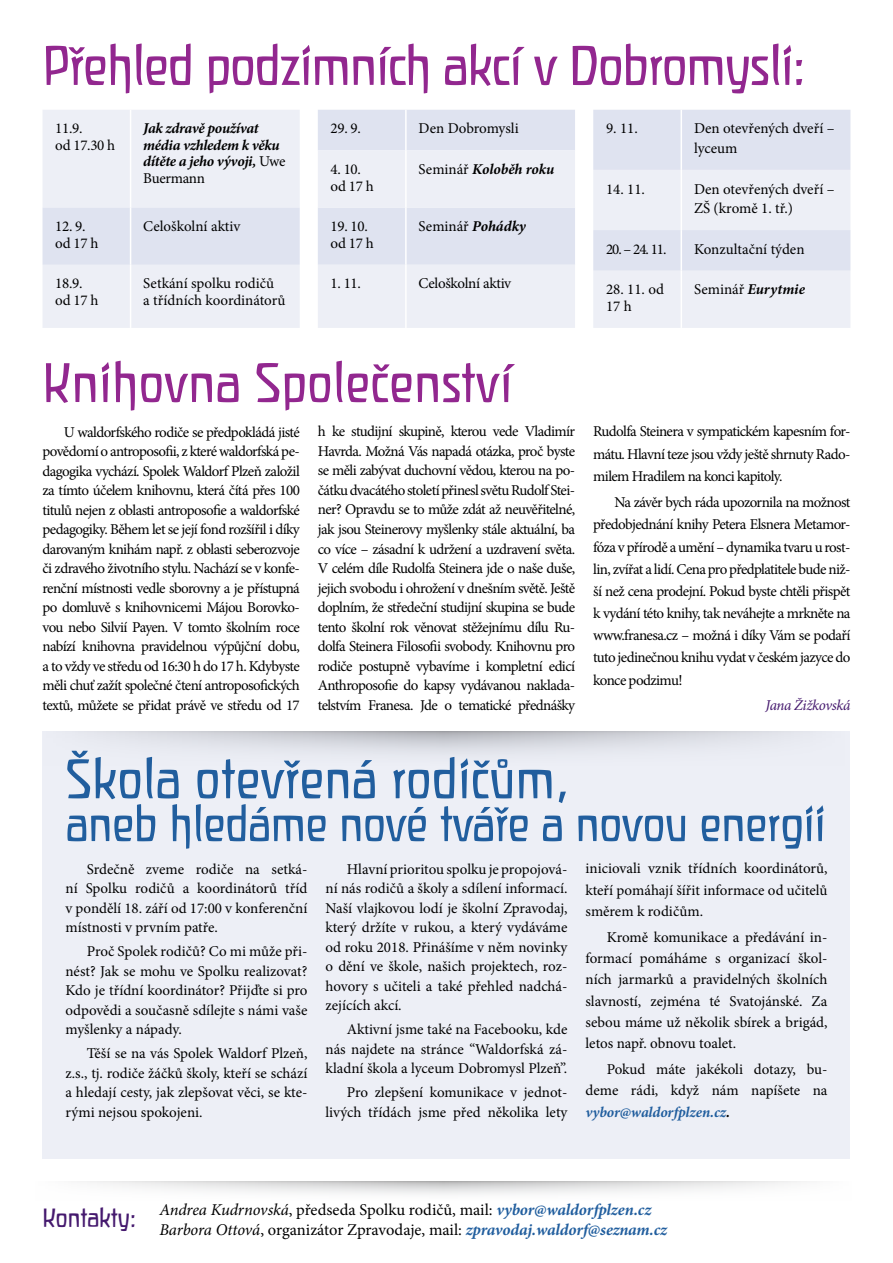
<style>
.page{position:relative;width:893px;height:1263px;background:#fff}
.page>*{position:absolute;margin:0;border:0;box-sizing:border-box;transform-origin:0 0}
.t1{font:57px "Liant";letter-spacing:-.01em;color:#92278f}
.t2{font:57px "Liant";letter-spacing:.01em;color:#215e9e}
.t3{font:57px "Liant";letter-spacing:.01em;color:#92278f}
.t4{font:51px "Liant";color:#215e9e}
.t5{font:16.5px/19.5px "Minion Pro";letter-spacing:-.005em;color:#000}
.t6{font:15px/19.5px "Minion Pro";letter-spacing:-.005em;color:#000;text-align:justify}
.t7{font:italic 700 15px/16.5px "Minion Pro";letter-spacing:-.02em;color:#000}
.t8{font:italic 700 15px "Minion Pro";color:#000}
.t9{font:italic 15px "Minion Pro";letter-spacing:-.025em;color:#45196e}
.s1{font-weight:400;font-style:normal}
.s2{font-weight:700;font-style:italic}
.s3{font-weight:700;font-style:italic;color:#215e9e}
.s4{font-family:"Liant";font-size:27px;color:#45196e}
.s5{font-style:italic}
</style>
<div class="page">
<svg style="left:80px;top:1181px;width:727px;height:14px"></svg>
<div style="left:43px;top:731px;width:807px;height:428px;background:#edeff6"></div>
<svg style="left:87px;top:731px;width:713px;height:22px"></svg>
<div style="left:43px;top:110px;width:257px;height:218px;background:#edeff6"></div>
<div style="left:43px;top:208px;width:257px;height:57px;background:#dfe3f0"></div>
<hr style="left:130px;top:110px;width:1px;height:98px;background:#fff">
<hr style="left:130px;top:208px;width:1px;height:57px;background:#fff">
<hr style="left:130px;top:265px;width:1px;height:63px;background:#fff">
<div style="left:318px;top:110px;width:257px;height:40px;background:#dfe3f0"></div>
<svg style="left:318px;top:150px;width:257px;height:178px;background:#e8ebf4"></svg>
<hr style="left:405px;top:110px;width:2px;height:40px;background:#fff">
<hr style="left:405px;top:150px;width:2px;height:58px;background:#fff">
<hr style="left:405px;top:208px;width:2px;height:57px;background:#fff">
<hr style="left:405px;top:265px;width:2px;height:63px;background:#fff">
<svg style="left:593px;top:110px;width:257px;height:218px;background:#e6e9f3"></svg>
<hr style="left:681px;top:110px;width:1px;height:60px;background:#fff">
<hr style="left:681px;top:170px;width:1px;height:60px;background:#fff">
<hr style="left:681px;top:230px;width:1px;height:41px;background:#fff">
<hr style="left:681px;top:271px;width:1px;height:57px;background:#fff">
<h1 class="t1" style="left:43px;top:35px;width:768px">Přehled podzimních akcí v Dobromysli:</h1>
<p class="t6" style="left:55px;top:120px;width:62px;line-height:16.5px">11.9.<br>od 17.30 h</p>
<p class="t7" style="left:143px;top:120px;width:144px">Jak zdravě používat média vzhledem k věku dítěte a jeho vývoji, <span class="s1">Uwe<br>Buermann</span></p>
<p class="t6" style="left:55px;top:218px;width:45px;line-height:16.5px">12. 9. od 17 h</p>
<p class="t6" style="left:143px;top:217px;width:99px">Celoškolní aktiv</p>
<p class="t6" style="left:55px;top:275px;width:45px;line-height:16.5px">18.9. od 17 h</p>
<p class="t6" style="left:143px;top:275px;width:144px;line-height:16.5px">Setkání spolku rodičů<br>a třídních koordinátorů</p>
<p class="t6" style="left:331px;top:119px;width:32px">29. 9.</p>
<p class="t6" style="left:419px;top:119px;width:102px">Den Dobromysli</p>
<p class="t6" style="left:331px;top:161px;width:45px;line-height:16.5px">4. 10. od 17 h</p>
<p class="t7" style="left:419px;top:161px;width:137px"><span class="s1">Seminář</span> Koloběh roku</p>
<p class="t6" style="left:331px;top:218px;width:45px;line-height:16.5px">19. 10. od 17 h</p>
<p class="t6" style="left:419px;top:217px;width:109px">Seminář <span class="s2">Pohádky</span></p>
<p class="t6" style="left:331px;top:274px;width:32px">1. 11.</p>
<p class="t6" style="left:419px;top:274px;width:94px">Celoškolní aktiv</p>
<p class="t6" style="left:606px;top:119px;width:33px">9. 11.</p>
<p class="t6" style="left:694px;top:119px;width:142px">Den otevřených dveří – lyceum</p>
<p class="t6" style="left:606px;top:179px;width:41px">14. 11.</p>
<p class="t6" style="left:694px;top:179px;width:142px">Den otevřených dveří –<br>ZŠ (kromě 1. tř.)</p>
<p class="t6" style="left:606px;top:239px;width:62px">20. – 24. 11.</p>
<p class="t6" style="left:694px;top:239px;width:112px">Konzultační týden</p>
<p class="t6" style="left:606px;top:281px;width:60px;line-height:16.5px">28. 11. od<br>17 h</p>
<p class="t8" style="left:694px;top:279px;width:112px"><span class="s1">Seminář</span> Eurytmie</p>
<h1 class="t3" style="left:43px;top:352px;width:471px">Knihovna Společenství</h1>
<p class="t6" style="left:43px;top:422px;width:259px;text-indent:21px">U waldorfského rodiče se předpokládá jisté povědomí o antroposofii, z které waldorfská pe&shy;dagogika vychází. Spolek Waldorf Plzeň založil za tímto účelem knihovnu, která čítá přes 100 titulů nejen z oblasti antroposofie a waldorfské pedagogiky. Během let se její fond rozšířil i díky darovaným knihám např. z oblasti seberozvoje či zdravého životního stylu. Nachází se v konfe&shy;renční místnosti vedle sborovny a je přístupná po domluvě s knihovnicemi Májou Borovko&shy;vou nebo Silvií Payen. V tomto školním roce nabízí knihovna pravidelnou výpůjční dobu, a to vždy ve středu od 16:30 h do 17 h. Kdybyste měli chuť zažít společné čtení antroposofických textů, můžete se přidat právě ve středu od 17</p>
<p class="t6" style="left:318px;top:422px;width:259px">h ke studijní skupině, kterou vede Vladimír Havrda. Možná Vás napadá otázka, proč byste se měli zabývat duchovní vědou, kterou na po&shy;čátku dvacátého století přinesl světu Rudolf Stei&shy;ner? Opravdu se to může zdát až neuvěřitelné, jak jsou Steinerovy myšlenky stále aktuální, ba co více – zásadní k udržení a uzdravení světa.<br>V celém díle Rudolfa Steinera jde o naše duše, jejich svobodu i ohrožení v dnešním světě. Ještě doplním, že středeční studijní skupina se bude tento školní rok věnovat stěžejnímu dílu Ru&shy;dolfa Steinera Filosofii svobody. Knihovnu pro rodiče postupně vybavíme i kompletní edicí Anthroposofie do kapsy vydávanou naklada&shy;telstvím Franesa. Jde o tematické přednášky</p>
<p class="t6" style="left:593px;top:420px;width:259px;line-height:22.2px">Rudolfa Steinera v sympatickém kapesním for&shy;mátu. Hlavní teze jsou vždy ještě shrnuty Rado&shy;milem Hradilem na konci kapitoly.</p>
<p class="t6" style="left:593px;top:491px;width:259px;line-height:22.2px;text-indent:21px">Na závěr bych ráda upozornila na možnost předobjednání knihy Petera Elsnera Metamor&shy;fóza v přírodě a umění – dynamika tvaru u rost&shy;lin, zvířat a lidí. Cena pro předplatitele bude niž&shy;ší než cena prodejní. Pokud byste chtěli přispět k vydání této knihy, tak neváhejte a mrkněte na www.franesa.cz – možná i díky Vám se podaří tuto jedinečnou knihu vydat v českém jazyce do konce podzimu!</p>
<p class="t9" style="left:766px;top:694px;width:86px">Jana Žižkovská</p>
<h1 class="t2" style="left:66px;top:748px;width:505px">Škola otevřená rodičům,</h1>
<h2 class="t4" style="left:66px;top:796px;width:761px">aneb hledáme nové tváře a novou energii</h2>
<p class="t6" style="left:65px;top:859px;width:243px;text-indent:21px">Srdečně zveme rodiče na setká&shy;ní Spolku rodičů a koordinátorů tříd v pondělí 18. září od 17:00 v konferenční místnosti v prvním patře.</p>
<p class="t6" style="left:65px;top:941px;width:244px;text-indent:21px">Proč Spolek rodičů? Co mi může při&shy;nést? Jak se mohu ve Spolku realizovat?<br>Kdo je třídní koordinátor? Přijďte si pro odpovědi a současně sdílejte s námi vaše myšlenky a nápady.</p>
<p class="t6" style="left:65px;top:1043px;width:244px;text-indent:21px">Těší se na vás Spolek Waldorf Plzeň, z.s., tj. rodiče žáčků školy, kteří se schází a hledají cesty, jak zlepšovat věci, se kte&shy;rými nejsou spokojeni.</p>
<p class="t6" style="left:585px;top:858px;width:243px;line-height:21.3px">iniciovali vznik třídních koordinátorů, kteří pomáhají šířit informace od učitelů směrem k rodičům.</p>
<p class="t6" style="left:585px;top:926px;width:244px;line-height:21.3px;text-indent:21px">Kromě komunikace a předávání in&shy;formací pomáháme s organizací škol&shy;ních jarmarků a pravidelných školních slavností, zejména té Svatojánské. Za sebou máme už několik sbírek a brigád, letos např. obnovu toalet.</p>
<p class="t6" style="left:585px;top:1058px;width:244px;line-height:21.3px;text-indent:21px">Pokud máte jakékoli dotazy, bu&shy;deme rádi, když nám napíšete na <span class="s3">vybor@waldorfplzen.cz</span><span class="s2">.</span></p>
<p class="t6" style="left:325px;top:859px;width:244px;text-indent:21px">Hlavní prioritou spolku je propojová&shy;ní nás rodičů a školy a sdílení informací.<br>Naší vlajkovou lodí je školní Zpravodaj, který držíte v rukou, a který vydáváme od roku 2018. Přinášíme v něm novinky o dění ve škole, našich projektech, roz&shy;hovory s učiteli a také přehled nadchá&shy;zejících akcí.</p>
<p class="t6" style="left:325px;top:1020px;width:243px;text-indent:21px">Aktivní jsme také na Facebooku, kde nás najdete na stránce “Waldorfská zá&shy;kladní škola a lyceum Dobromysl Plzeň”.</p>
<p class="t6" style="left:325px;top:1082px;width:243px;text-align:right">Pro zlepšení komunikace v jednot&shy;livých třídách jsme před několika lety</p>
<p class="t5" style="left:159px;top:1200px;width:509px;text-indent:-117px"><span class="s4">Kontakty:</span> <span class="s5">Andrea Kudrnovská</span>, předseda Spolku rodičů, mail: <span class="s3">vybor@waldorfplzen.cz<br></span><span class="s5">Barbora Ottová</span>, organizátor Zpravodaje, mail: <span class="s3">zpravodaj.waldorf@seznam.cz</span></p>
</div>
